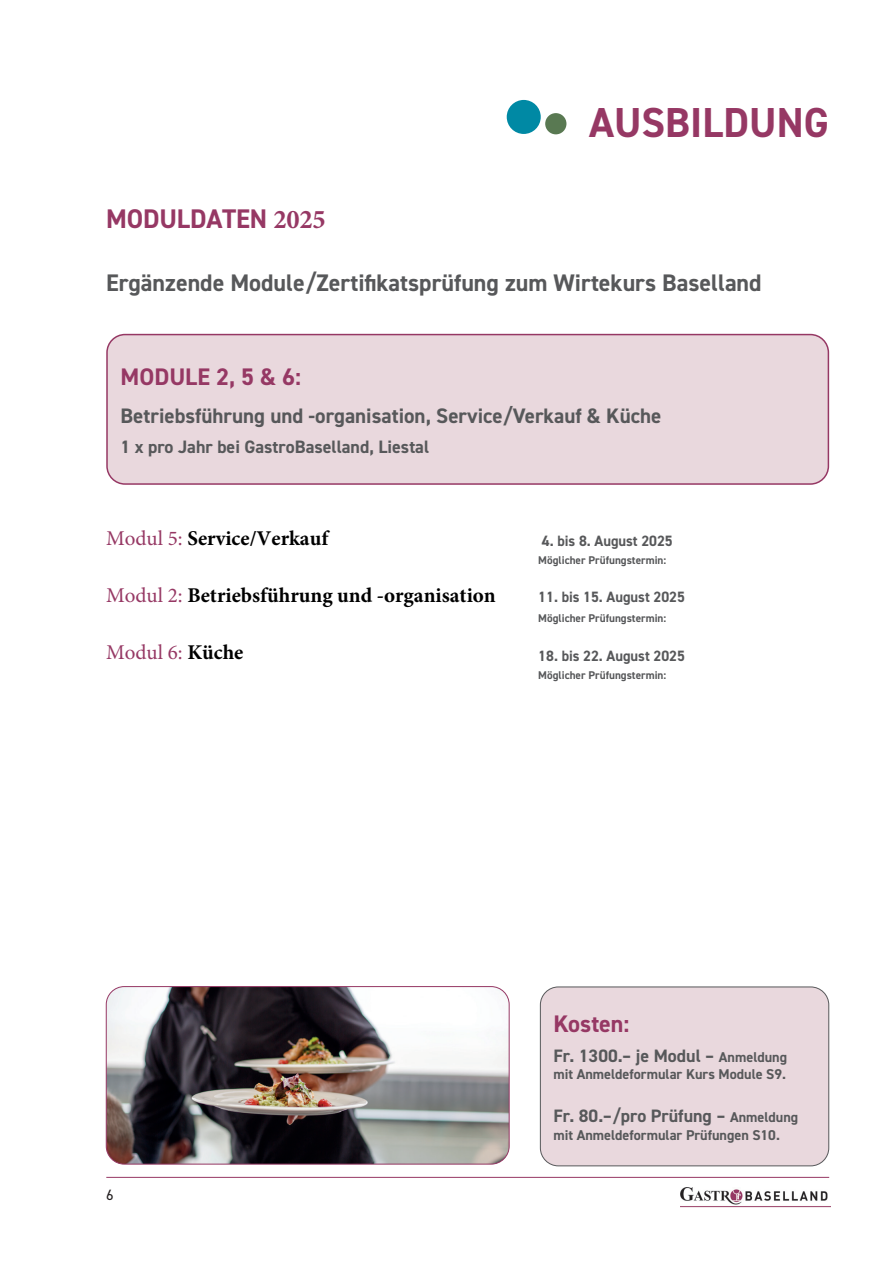
<style>
.page{position:relative;width:893px;height:1263px;background:#fff}
.page>*{position:absolute;margin:0;border:0;box-sizing:border-box;transform-origin:0 0}
.t1{font:700 42px "DIN2014";color:#963864}
.t2{font:700 27px "DIN2014";letter-spacing:-.01em;color:#963864}
.t3{font:700 24px "DIN2014";color:#57585a}
.t4{font:700 24px "DIN2014";color:#963864}
.t5{font:700 21px "Minion Pro";color:#000}
.t6{font:700 21px "DIN2014";color:#57585a}
.t7{font:21px "Minion Pro";color:#963864}
.t8{font:700 18px "DIN2014";color:#57585a}
.t9{font:700 15px "DIN2014";color:#57585a}
.t10{font:15px "DIN2014";color:#231f20}
.t11{font:700 14.25px "DIN2014";color:#57585a}
.t12{font:700 11.25px "DIN2014";color:#57585a}
.s1{font-family:"Minion Pro"}
.s2{font-weight:400;color:#963864}
.s3{font-weight:700;color:#000}
.s4{font-size:14.25px}
</style>
<div class="page">
<img style="left:680px;top:1187px;width:150px;height:21px">
<hr style="left:106px;top:1177px;width:723px;height:1px;background:#963864">
<div style="left:107px;top:335px;width:721px;height:149px;background:#e9d8dd;border-radius:18px"></div>
<div style="left:106px;top:334px;width:723px;height:151px;border:2px solid #963864;border-radius:18px"></div>
<div style="left:507px;top:100px;width:34px;height:34px;background:#0089a4;border-radius:50%"></div>
<div style="left:545px;top:113px;width:21px;height:21px;background:#597952;border-radius:50%"></div>
<img style="left:106px;top:986px;width:403px;height:178px">
<div style="left:106px;top:986px;width:403px;height:178px;border:1px solid #963864;border-radius:18px"></div>
<div style="left:540px;top:987px;width:289px;height:179px;background:#e9d8dd;border-radius:18px"></div>
<div style="left:540px;top:986px;width:289px;height:180px;border:1px solid #57585a;border-radius:18px"></div>
<h2 class="t2" style="left:106px;top:201px;width:221px">MODULDATEN <span class="s1">2025</span></h2>
<h1 class="t1" style="left:589px;top:94px;width:241px">AUSBILDUNG</h1>
<h3 class="t3" style="left:106px;top:267px;width:657px">Ergänzende Module/Zertifikatsprüfung zum Wirtekurs Baselland</h3>
<h3 class="t4" style="left:121px;top:360px;width:182px">MODULE 2, 5 &amp; 6:</h3>
<p class="t6" style="left:121px;top:401px;width:542px">Betriebsführung und -organisation, Service/Verkauf &amp; Küche</p>
<p class="t8" style="left:121px;top:434px;width:310px">1 x pro Jahr bei GastroBaselland, Liestal</p>
<p class="t5" style="left:106px;top:523px;width:224px"><span class="s2">Modul 5:</span> Service/Verkauf</p>
<p class="t9" style="left:542px;top:531px;width:132px">4. bis 8. August 2025</p>
<p class="t5" style="left:106px;top:580px;width:391px"><span class="s2">Modul 2:</span> Betriebsführung und -organisation</p>
<p class="t7" style="left:106px;top:638px;width:139px">Modul 6: <span class="s3">Küche</span></p>
<p class="t12" style="left:538px;top:552px;width:130px">Möglicher Prüfungstermin:</p>
<p class="t9" style="left:538px;top:587px;width:148px">11. bis 15. August 2025</p>
<p class="t12" style="left:538px;top:611px;width:130px">Möglicher Prüfungstermin:</p>
<p class="t9" style="left:538px;top:646px;width:148px">18. bis 22. August 2025</p>
<p class="t12" style="left:538px;top:668px;width:130px">Möglicher Prüfungstermin:</p>
<p class="t10" style="left:106px;top:1186px;width:9px">6</p>
<h3 class="t4" style="left:553px;top:1008px;width:77px">Kosten:</h3>
<p class="t8" style="left:553px;top:1044px;width:235px">Fr. 1300.– je Modul – <span class="s4">Anmeldung</span></p>
<p class="t11" style="left:553px;top:1065px;width:234px">mit Anmeldeformular Kurs Module S9.</p>
<p class="t8" style="left:553px;top:1104px;width:246px">Fr. 80.–/pro Prüfung – <span class="s4">Anmeldung</span></p>
<p class="t11" style="left:553px;top:1125px;width:228px">mit Anmeldeformular Prüfungen S10.</p>
</div>
